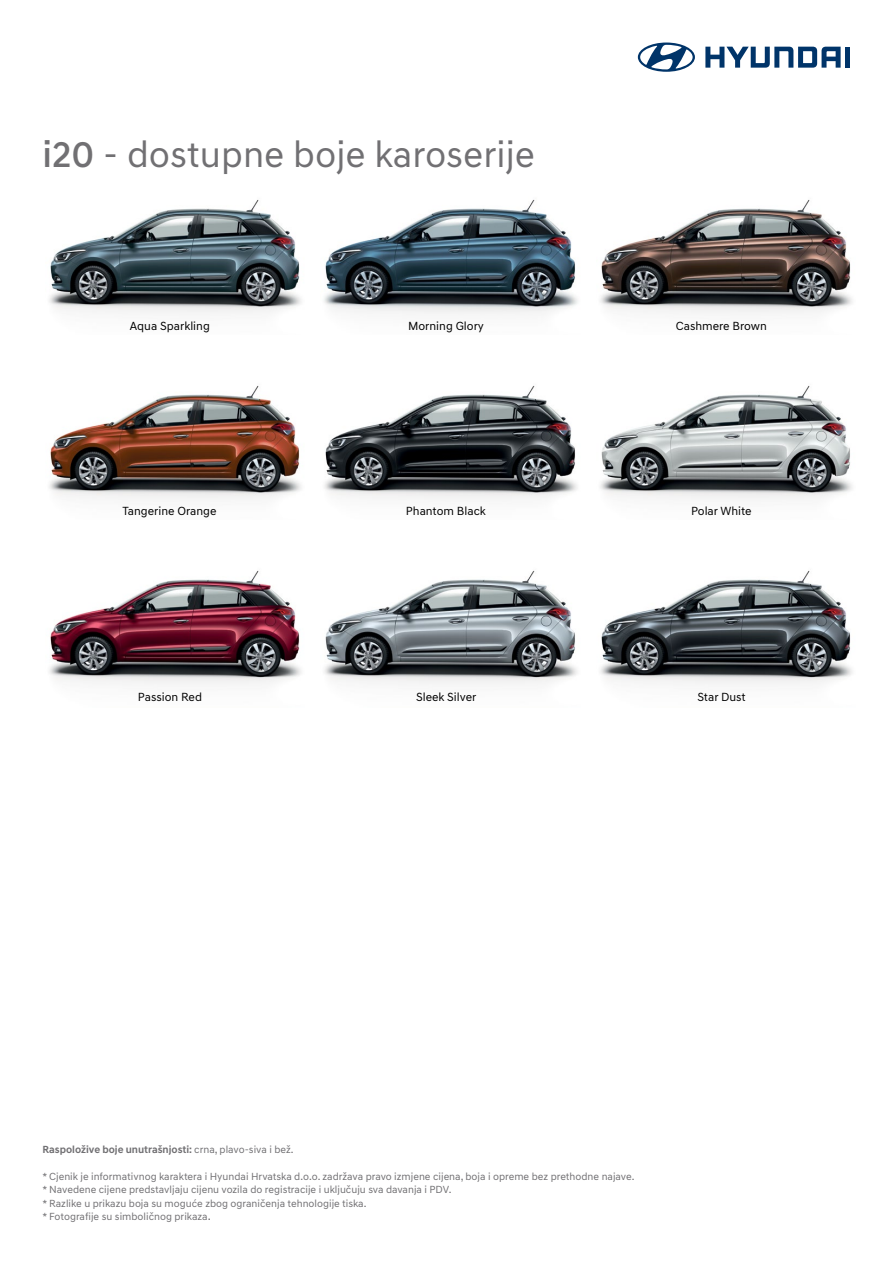
<style>
.page{position:relative;width:893px;height:1263px;background:#fff}
.page>*{position:absolute;margin:0;border:0;box-sizing:border-box;transform-origin:0 0}
.t1{font:37.5px "Hyundai Sans Text";color:#717073}
.t2{font:12px "Hyundai Sans Text";color:#000}
.t3{font:10.5px/13.5px "Hyundai Sans Text";color:#717073}
.t4{font:700 10.5px "Hyundai Sans Text";color:#717073}
.s1{font-weight:500}
.s2{font-weight:400}
.s3{font-size:12px}
</style>
<div class="page">
<img style="left:49px;top:570px;width:252px;height:114px">
<img style="left:324px;top:570px;width:253px;height:114px">
<img style="left:600px;top:570px;width:252px;height:114px">
<img style="left:49px;top:386px;width:252px;height:113px">
<img style="left:324px;top:385px;width:253px;height:114px">
<img style="left:600px;top:386px;width:252px;height:113px">
<img style="left:49px;top:200px;width:252px;height:113px">
<img style="left:324px;top:199px;width:254px;height:115px">
<img style="left:600px;top:200px;width:252px;height:113px">
<svg style="left:705px;top:47px;width:136px;height:21px"></svg>
<div style="left:845px;top:47px;width:5px;height:21px;background:#003469"></div>
<svg style="left:638px;top:43px;width:57px;height:29px"></svg>
<h1 class="t1" style="left:43px;top:132px;width:494px"><span class="s1">i20</span> - dostupne boje karoserije</h1>
<p class="t2" style="left:130px;top:319px;width:81px">Aqua Sparkling</p>
<p class="t2" style="left:408px;top:319px;width:77px">Morning Glory</p>
<p class="t2" style="left:676px;top:319px;width:93px">Cashmere Brown</p>
<p class="t2" style="left:122px;top:504px;width:96px">Tangerine Orange</p>
<p class="t2" style="left:406px;top:504px;width:81px">Phantom Black</p>
<p class="t2" style="left:691px;top:504px;width:62px">Polar White</p>
<p class="t2" style="left:138px;top:689px;width:66px">Passion Red</p>
<p class="t2" style="left:416px;top:689px;width:62px">Sleek Silver</p>
<p class="t2" style="left:697px;top:689px;width:50px">Star Dust</p>
<p class="t4" style="left:43px;top:1143px;width:253px">Raspoložive boje unutrašnjosti: <span class="s2">crna, plavo-siva i bež.</span></p>
<p class="t3" style="left:43px;top:1169px;width:593px">* Cjenik je informativnog karaktera i Hyundai Hrvatska d.o.o. zadržava pravo izmjene cijena, boja i opreme bez prethodne najave. * Navedene cijene predstavljaju cijenu vozila do registracije i uključuju sva davanja i PDV.<br>* Razlike u prikazu boja su moguće zbog ograničenja tehnologije tiska.<br>* Fotografije su simboličnog prikaza<span class="s3">.</span></p>
</div>
